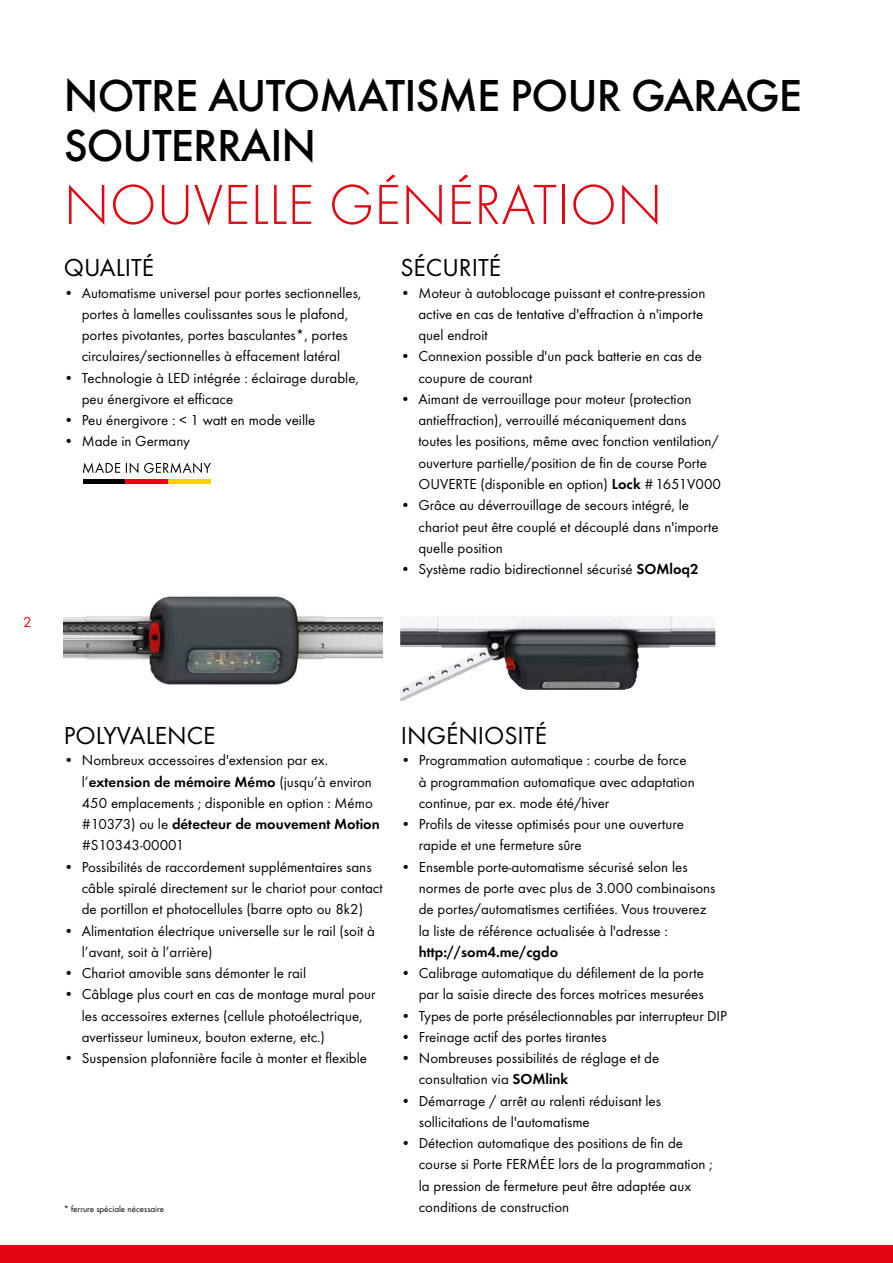
<style>
.page{position:relative;width:893px;height:1263px;background:#fff}
.page>*{position:absolute;margin:0;border:0;box-sizing:border-box;transform-origin:0 0}
.t1{font:300 58.5px "Futura T";color:#e30612}
.t2{font:500 46.5px/49.5px "Futura T";letter-spacing:-.02em;color:#000}
.t3{font:25.5px "Futura T Boo";color:#000}
.t4{font:15px/21.3px "Futura T Boo";color:#000}
.t5{font:15px "Futura T Dem";color:#000}
.t6{font:15px "Futura PT";color:#e30612}
.t7{font:9px "Futura T Boo";color:#000}
.s1{font-family:"Futura T Dem"}
.s2{font-family:"Futura T Boo"}
</style>
<div class="page">
<img style="left:64px;top:594px;width:319px;height:91px">
<img style="left:400px;top:616px;width:315px;height:85px">
<div style="left:83px;top:479px;width:43px;height:5px;background:#000"></div>
<div style="left:126px;top:479px;width:42px;height:5px;background:#e30612"></div>
<div style="left:168px;top:479px;width:43px;height:5px;background:#f8d100"></div>
<svg style="left:83px;top:462px;width:128px;height:11px"></svg>
<div style="left:0;top:1246px;width:893px;height:17px;background:#e30612"></div>
<p class="t6" style="left:23px;top:613px;width:10px">2</p>
<h2 class="t2" style="left:64px;top:71px;width:740px">NOTRE AUTOMATISME POUR GARAGE<br>SOUTERRAIN</h2>
<h1 class="t1" style="left:64px;top:173px;width:600px">NOUVELLE GÉNÉRATION</h1>
<h3 class="t3" style="left:64px;top:254px;width:92px">QUALITÉ</h3>
<p class="t4" style="left:64px;top:282px;width:299px;text-align:center">• Automatisme universel pour portes sectionnelles, portes à lamelles coulissantes sous le plafond, portes pivotantes, portes basculantes*, portes circulaires/sectionnelles à effacement latéral</p>
<p class="t4" style="left:82px;top:367px;width:279px;text-indent:-18px">• Technologie à LED intégrée : éclairage durable, peu énergivore et efficace</p>
<p class="t4" style="left:64px;top:410px;width:253px">• Peu énergivore : &lt; 1 watt en mode veille</p>
<p class="t4" style="left:64px;top:431px;width:128px">• Made in Germany</p>
<h3 class="t3" style="left:400px;top:254px;width:102px">SÉCURITÉ</h3>
<p class="t4" style="left:418px;top:282px;width:288px;text-indent:-18px">• Moteur à autoblocage puissant et contre-pression active en cas de tentative d'effraction à n'importe quel endroit</p>
<p class="t4" style="left:418px;top:346px;width:285px;text-indent:-18px">• Connexion possible d'un pack batterie en cas de coupure de courant</p>
<p class="t4" style="left:418px;top:388px;width:304px;text-indent:-18px">• Aimant de verrouillage pour moteur (protection antieffraction), verrouillé mécaniquement dans toutes les positions, même avec fonction ventilation/ ouverture partielle/position de fin de course Porte OUVERTE (disponible en option) <span class="s1">Lock</span> #1651V000</p>
<p class="t4" style="left:418px;top:495px;width:302px;text-indent:-18px">• Grâce au déverrouillage de secours intégré, le chariot peut être couplé et découplé dans n'importe quelle position</p>
<p class="t4" style="left:400px;top:558px;width:300px">• Système radio bidirectionnel sécurisé <span class="s1">SOMloq2</span></p>
<h3 class="t3" style="left:64px;top:721px;width:153px">POLYVALENCE</h3>
<p class="t4" style="left:64px;top:750px;width:266px">• Nombreux accessoires d'extension par ex.</p>
<p class="t5" style="left:82px;top:773px;width:292px"><span class="s2">l’</span>extension de mémoire Mémo <span class="s2">(jusqu’à environ</span></p>
<p class="t4" style="left:82px;top:792px;width:293px">450 emplacements ; disponible en option : Mémo</p>
<p class="t5" style="left:82px;top:815px;width:299px"><span class="s2">#10373) ou le</span> détecteur de mouvement Motion</p>
<p class="t4" style="left:82px;top:835px;width:104px">#S10343-00001</p>
<p class="t4" style="left:82px;top:856px;width:302px;text-indent:-18px">• Possibilités de raccordement supplémentaires sans câble spiralé directement sur le chariot pour contact de portillon et photocellules (barre opto ou 8k2)</p>
<p class="t4" style="left:82px;top:920px;width:295px;text-indent:-18px">• Alimentation électrique universelle sur le rail (soit à l’avant, soit à l’arrière)</p>
<p class="t4" style="left:64px;top:962px;width:244px">• Chariot amovible sans démonter le rail</p>
<p class="t4" style="left:82px;top:984px;width:295px;text-indent:-18px">• Câblage plus court en cas de montage mural pour les accessoires externes (cellule photoélectrique, avertisseur lumineux, bouton externe, etc.)</p>
<p class="t4" style="left:64px;top:1047px;width:305px">• Suspension plafonnière facile à monter et flexible</p>
<h3 class="t3" style="left:401px;top:721px;width:148px">INGÉNIOSITÉ</h3>
<p class="t4" style="left:419px;top:750px;width:277px;text-indent:-18px">• Programmation automatique : courbe de force à programmation automatique avec adaptation continue, par ex. mode été/hiver</p>
<p class="t4" style="left:419px;top:814px;width:267px;text-indent:-18px">• Profils de vitesse optimisés pour une ouverture rapide et une fermeture sûre</p>
<p class="t4" style="left:419px;top:856px;width:298px;text-indent:-18px">• Ensemble porte-automatisme sécurisé selon les normes de porte avec plus de 3.000 combinaisons de portes/automatismes certifiées. Vous trouverez la liste de référence actualisée à l'adresse :</p>
<p class="t5" style="left:419px;top:943px;width:141px">http://som4.me/cgdo</p>
<p class="t4" style="left:401px;top:962px;width:305px;text-align:right">• Calibrage automatique du défilement de la porte par la saisie directe des forces motrices mesurées</p>
<p class="t4" style="left:401px;top:1005px;width:328px">• Types de porte présélectionnables par interrupteur DIP</p>
<p class="t4" style="left:401px;top:1026px;width:207px">• Freinage actif des portes tirantes</p>
<p class="t4" style="left:419px;top:1047px;width:242px;text-indent:-18px">• Nombreuses possibilités de réglage et de consultation via <span class="s1">SOMlink</span></p>
<p class="t4" style="left:419px;top:1090px;width:244px;text-indent:-18px">• Démarrage / arrêt au ralenti réduisant les sollicitations de l'automatisme</p>
<p class="t4" style="left:419px;top:1132px;width:295px;text-indent:-18px">• Détection automatique des positions de fin de course si Porte FERMÉE lors de la programmation ; la pression de fermeture peut être adaptée aux</p>
<p class="t7" style="left:64px;top:1204px;width:102px">* ferrure spéciale nécessaire</p>
<p class="t4" style="left:419px;top:1196px;width:152px">conditions de construction</p>
</div>
